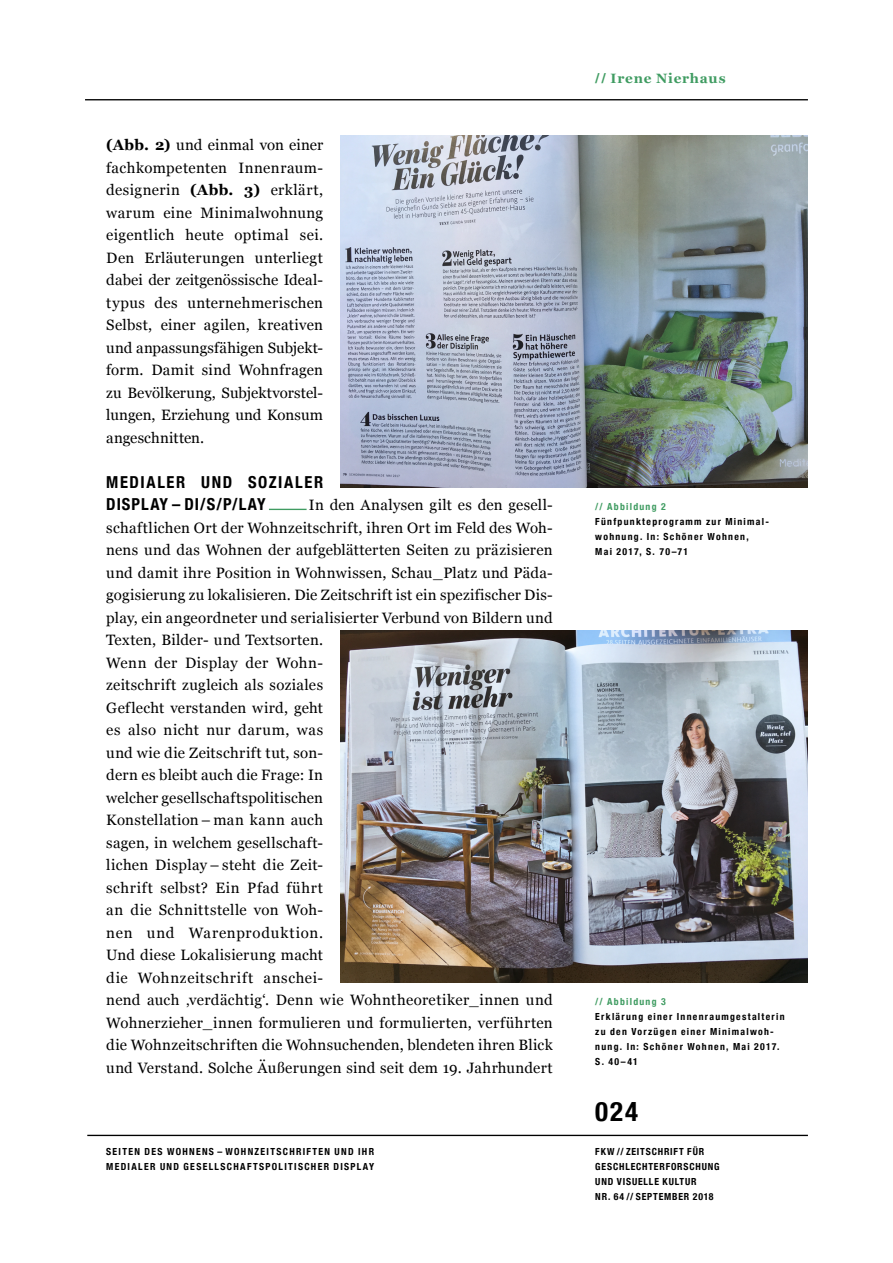
<style>
.page{position:relative;width:893px;height:1263px;background:#fff}
.page>*{position:absolute;margin:0;border:0;box-sizing:border-box;transform-origin:0 0}
.t1{font:700 condensed 27px "Helvetica Neue";color:#000}
.t2{font:700 condensed 16.5px/22.5px "Helvetica Neue";letter-spacing:.095em;color:#000}
.t3{font:15px/22.5px "Georgia";letter-spacing:.02em;color:#000;text-align:justify}
.t4{font:700 13.5px "Georgia";letter-spacing:.055em;color:#409c62}
.t5{font:700 condensed 9.75px/15px "Helvetica Neue";letter-spacing:.13em;color:#000}
.t6{font:700 condensed 9.75px/15px "Helvetica Neue";letter-spacing:.085em;color:#000}
.t7{font:700 condensed 9.75px "Helvetica Neue";letter-spacing:.13em;color:#409c62}
.s1{font-weight:700}
.s2{font-family:"Helvetica Neue";font-stretch:condensed}
</style>
<div class="page">
<hr style="left:269px;top:509px;width:38px;height:1px;background:#409c62">
<hr style="left:87px;top:1135px;width:721px;height:1px;background:#000">
<hr style="left:85px;top:99px;width:723px;height:1px;background:#000">
<img style="left:340px;top:135px;width:468px;height:353px">
<img style="left:340px;top:630px;width:468px;height:353px">
<p class="t3" style="left:106px;top:133px;width:218px"><span class="s1">(Abb. 2)</span> und einmal von einer fachkompetenten Innenraum&shy;designerin <span class="s1">(Abb. 3)</span> erklärt, warum eine Minimalwohnung eigentlich heute optimal sei.<br>Den Erläuterungen unterliegt dabei der zeitgenössische Ideal&shy;typus des unternehmerischen Selbst, einer agilen, kreativen und anpassungsfähigen Subjekt&shy;form. Damit sind Wohnfragen zu Bevölkerung, Subjektvorstel&shy;lungen, Erziehung und Konsum angeschnitten.</p>
<p class="t2" style="left:106px;top:469px;width:218px">MEDIALER UND SOZIALER<br>DISPLAY – DI/S/P/LAY</p>
<p class="t3" style="left:106px;top:493px;width:448px;text-align:left;text-indent:203px">In den Analysen gilt es den gesell&shy;schaftlichen Ort der Wohnzeitschrift, ihren Ort im Feld des Woh&shy;nens und das Wohnen der aufgeblätterten Seiten zu präzisieren und damit ihre Position in Wohnwissen, Schau_Platz und Päda&shy;gogisierung zu lokalisieren. Die Zeitschrift ist ein spezifischer Dis&shy;play, ein angeordneter und serialisierter Verbund von Bildern und Texten, Bilder- und Textsorten.<br>Wenn der Display der Wohn-<br>zeitschrift zugleich als soziales<br>Geflecht verstanden wird, geht<br>es also nicht nur darum, was<br>und wie die Zeitschrift tut, son-<br>dern es bleibt auch die Frage: In<br>welcher gesellschaftspolitischen<br>Konstellation – man kann auch<br>sagen, in welchem gesellschaft-<br>lichen Display – steht die Zeit-<br>schrift selbst? Ein Pfad führt<br>an die Schnittstelle von Woh-<br>nen und Warenproduktion.<br>Und diese Lokalisierung macht<br>die Wohnzeitschrift anschei-<br>nend auch ‚verdächtig‘. Denn wie Wohntheoretiker_innen und Wohnerzieher_innen formulieren und formulierten, verführten die Wohnzeitschriften die Wohnsuchenden, blendeten ihren Blick und Verstand. Solche Äußerungen sind seit dem 19. Jahrhundert</p>
<p class="t5" style="left:106px;top:1143px;width:269px">SEITEN DES WOHNENS – WOHNZEITSCHRIFTEN UND IHR<br>MEDIALER UND GESELLSCHAFTSPOLITISCHER DISPLAY</p>
<p class="t4" style="left:595px;top:68px;width:132px"><span class="s2">//</span> Irene Nierhaus</p>
<p class="t7" style="left:595px;top:498px;width:72px">// Abbildung 2</p>
<p class="t5" style="left:595px;top:513px;width:175px">Fünfpunkteprogramm zur Minimal&shy;wohnung. In: Schöner Wohnen,<br>Mai 2017, S. 70–71</p>
<p class="t7" style="left:595px;top:993px;width:72px">// Abbildung 3</p>
<p class="t5" style="left:595px;top:1008px;width:191px">Erklärung einer Innenraumgestalterin zu den Vorzügen einer Minimalwoh&shy;nung. In: Schöner Wohnen, Mai 2017.<br>S. 40–41</p>
<h1 class="t1" style="left:595px;top:1089px;width:44px">024</h1>
<p class="t6" style="left:595px;top:1143px;width:126px">FKW // ZEITSCHRIFT FÜR<br>GESCHLECHTERFORSCHUNG<br>UND VISUELLE KULTUR<br>NR. 64 // SEPTEMBER 2018</p>
</div>
